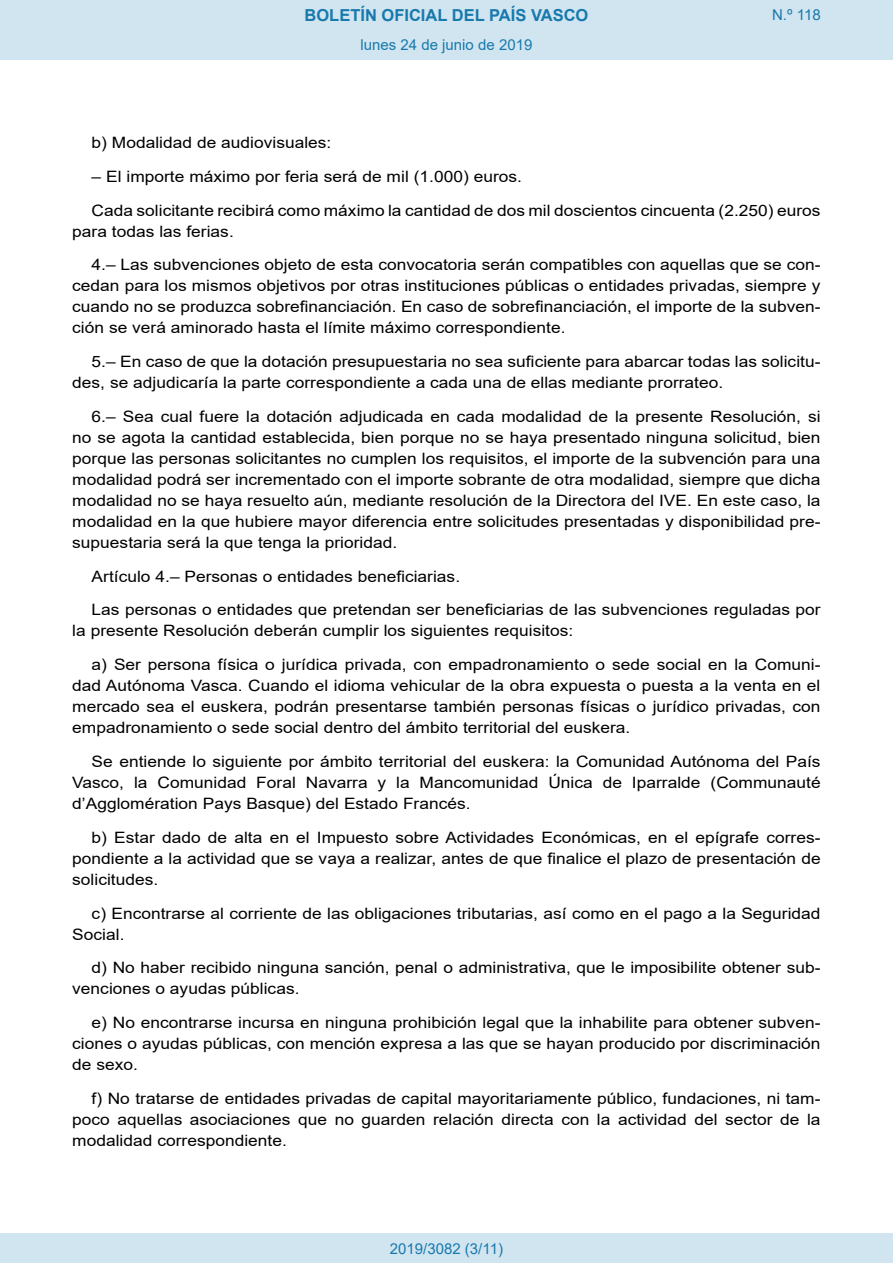
<style>
.page{position:relative;width:893px;height:1263px;background:#fff}
.page>*{position:absolute;margin:0;border:0;box-sizing:border-box;transform-origin:0 0}
.t1{font:700 16.5px "Arial";color:#1879ad}
.BOPVDetalle{font:15.6px/21px "Arial";color:#000;text-align:justify;scale:1.11 1}
.Paginacion_Centro{font:15px "Arial";color:#1879ad}
</style>
<div class="page">
<div style="left:0;top:0;width:893px;height:60px;background:#d0e5f0"></div>
<div style="left:0;top:1233px;width:893px;height:30px;background:#d0e5f0"></div>
<p class="t1" style="left:305px;top:3px;width:285px">BOLETÍN OFICIAL DEL PAÍS VASCO</p>
<p class="Paginacion_Centro" style="left:361px;top:35px;width:173px">lunes 24 de junio de 2019</p>
<p class="Paginacion_Centro" style="left:772px;top:5px;width:50px">N.º 118</p>
<p class="BOPVDetalle" style="left:92px;top:132px;width:218px">b) Modalidad de audiovisuales:</p>
<p class="BOPVDetalle" style="left:92px;top:166px;width:389px">– El importe máximo por feria será de mil (1.000) euros.</p>
<p class="BOPVDetalle" style="left:72px;top:200px;width:676px;text-indent:19px">Cada solicitante recibirá como máximo la cantidad de dos mil doscientos cincuenta (2.250) euros para todas las ferias.</p>
<p class="BOPVDetalle" style="left:72px;top:254px;width:676px;text-indent:19px">4.– Las subvenciones objeto de esta convocatoria serán compatibles con aquellas que se con&shy;cedan para los mismos objetivos por otras instituciones públicas o entidades privadas, siempre y cuando no se produzca sobrefinanciación. En caso de sobrefinanciación, el importe de la subven&shy;ción se verá aminorado hasta el límite máximo correspondiente.</p>
<p class="BOPVDetalle" style="left:72px;top:351px;width:676px;text-indent:19px">5.– En caso de que la dotación presupuestaria no sea suficiente para abarcar todas las solicitu&shy;des, se adjudicaría la parte correspondiente a cada una de ellas mediante prorrateo.</p>
<p class="BOPVDetalle" style="left:72px;top:406px;width:676px;text-indent:19px">6.– Sea cual fuere la dotación adjudicada en cada modalidad de la presente Resolución, si no se agota la cantidad establecida, bien porque no se haya presentado ninguna solicitud, bien porque las personas solicitantes no cumplen los requisitos, el importe de la subvención para una modalidad podrá ser incrementado con el importe sobrante de otra modalidad, siempre que dicha modalidad no se haya resuelto aún, mediante resolución de la Directora del IVE. En este caso, la modalidad en la que hubiere mayor diferencia entre solicitudes presentadas y disponibilidad pre&shy;supuestaria será la que tenga la prioridad.</p>
<p class="BOPVDetalle" style="left:92px;top:566px;width:333px">Artículo 4.– Personas o entidades beneficiarias.</p>
<p class="BOPVDetalle" style="left:72px;top:599px;width:676px;text-indent:19px">Las personas o entidades que pretendan ser beneficiarias de las subvenciones reguladas por la presente Resolución deberán cumplir los siguientes requisitos:</p>
<p class="BOPVDetalle" style="left:72px;top:654px;width:676px;text-indent:19px">a) Ser persona física o jurídica privada, con empadronamiento o sede social en la Comuni&shy;dad Autónoma Vasca. Cuando el idioma vehicular de la obra expuesta o puesta a la venta en el mercado sea el euskera, podrán presentarse también personas físicas o jurídico privadas, con empadronamiento o sede social dentro del ámbito territorial del euskera.</p>
<p class="BOPVDetalle" style="left:72px;top:751px;width:676px;text-indent:19px">Se entiende lo siguiente por ámbito territorial del euskera: la Comunidad Autónoma del País Vasco, la Comunidad Foral Navarra y la Mancomunidad Única de Iparralde (Communauté d’Agglomération Pays Basque) del Estado Francés.</p>
<p class="BOPVDetalle" style="left:72px;top:827px;width:676px;text-indent:19px">b) Estar dado de alta en el Impuesto sobre Actividades Económicas, en el epígrafe corres&shy;pondiente a la actividad que se vaya a realizar, antes de que finalice el plazo de presentación de solicitudes.</p>
<p class="BOPVDetalle" style="left:72px;top:902px;width:676px;text-indent:19px">c) Encontrarse al corriente de las obligaciones tributarias, así como en el pago a la Seguridad<br>Social.</p>
<p class="BOPVDetalle" style="left:72px;top:957px;width:676px;text-indent:19px">d) No haber recibido ninguna sanción, penal o administrativa, que le imposibilite obtener sub&shy;venciones o ayudas públicas.</p>
<p class="BOPVDetalle" style="left:72px;top:1012px;width:676px;text-indent:19px">e) No encontrarse incursa en ninguna prohibición legal que la inhabilite para obtener subven&shy;ciones o ayudas públicas, con mención expresa a las que se hayan producido por discriminación de sexo.</p>
<p class="BOPVDetalle" style="left:72px;top:1088px;width:676px;text-indent:19px">f) No tratarse de entidades privadas de capital mayoritariamente público, fundaciones, ni tam&shy;poco aquellas asociaciones que no guarden relación directa con la actividad del sector de la modalidad correspondiente.</p>
<p class="Paginacion_Centro" style="left:390px;top:1238px;width:115px">2019/3082 (3/11)</p>
</div>
